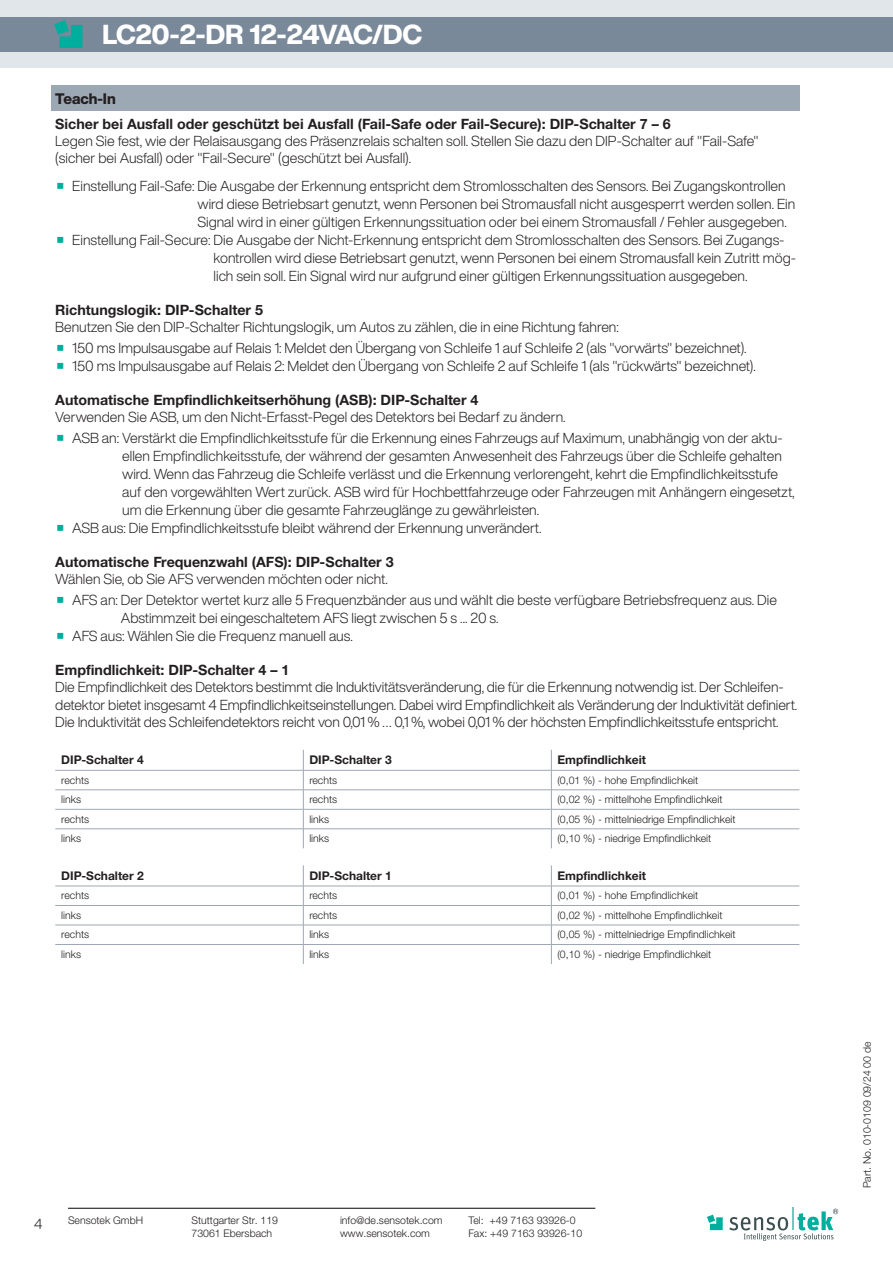
<style>
.page{position:relative;width:893px;height:1263px;background:#fff}
.page>*{position:absolute;margin:0;border:0;box-sizing:border-box;transform-origin:0 0}
.t1{font:800 27px "Helvetica Now Display";letter-spacing:-.035em;color:#fff}
.Sekundäre_Subhead__1{font:800 15px "Helvetica Now Display";letter-spacing:-.005em;color:#231f20}
.Fließtext__9_5_pt__S{font:300 14.25px/18px "Helvetica Now Display";color:#231f20}
.Fließtext__9_5_pt__S-2{font:700 14.25px "Helvetica Neue LTW1 G";color:#231f20}
.Tabelle__Headline__8{font:700 12px "Helvetica Neue LTW1 G";color:#231f20}
.Tabelle__Fließtext{font:300 10.5px/13.6px "Helvetica Neue LTW1 G";color:#231f20}
</style>
<div class="page">
<div style="left:0;top:0;width:893px;height:68px;background:#e1e6ea"></div>
<div style="left:0;top:17px;width:893px;height:34px;background:#798999"></div>
<hr style="left:68px;top:1208px;width:527px;height:1px;background:#231f20">
<svg style="left:54px;top:20px;width:28px;height:28px"></svg>
<svg style="left:707px;top:1215px;width:16px;height:15px"></svg>
<svg style="left:729px;top:1208px;width:109px;height:33px"></svg>
<hr style="left:55px;top:770px;width:248px;height:1px;background:#9da8b5">
<hr style="left:303px;top:770px;width:248px;height:1px;background:#9da8b5">
<hr style="left:551px;top:770px;width:248px;height:1px;background:#9da8b5">
<hr style="left:55px;top:789px;width:248px;height:1px;background:#9da8b5">
<hr style="left:303px;top:789px;width:248px;height:1px;background:#9da8b5">
<hr style="left:551px;top:789px;width:248px;height:1px;background:#9da8b5">
<hr style="left:55px;top:809px;width:248px;height:1px;background:#9da8b5">
<hr style="left:303px;top:809px;width:248px;height:1px;background:#9da8b5">
<hr style="left:551px;top:809px;width:248px;height:1px;background:#9da8b5">
<hr style="left:55px;top:828px;width:248px;height:1px;background:#9da8b5">
<hr style="left:303px;top:828px;width:248px;height:1px;background:#9da8b5">
<svg style="left:303px;top:750px;width:1px;height:98px"></svg>
<hr style="left:551px;top:828px;width:248px;height:1px;background:#9da8b5">
<svg style="left:551px;top:750px;width:1px;height:98px"></svg>
<hr style="left:55px;top:886px;width:248px;height:1px;background:#9da8b5">
<hr style="left:303px;top:886px;width:248px;height:1px;background:#9da8b5">
<hr style="left:551px;top:886px;width:248px;height:1px;background:#9da8b5">
<hr style="left:55px;top:905px;width:248px;height:1px;background:#9da8b5">
<hr style="left:303px;top:905px;width:248px;height:1px;background:#9da8b5">
<hr style="left:551px;top:905px;width:248px;height:1px;background:#9da8b5">
<hr style="left:55px;top:925px;width:248px;height:1px;background:#9da8b5">
<hr style="left:303px;top:925px;width:248px;height:1px;background:#9da8b5">
<hr style="left:551px;top:925px;width:248px;height:1px;background:#9da8b5">
<hr style="left:55px;top:944px;width:248px;height:1px;background:#9da8b5">
<hr style="left:303px;top:944px;width:248px;height:1px;background:#9da8b5">
<svg style="left:303px;top:865px;width:1px;height:99px"></svg>
<hr style="left:551px;top:944px;width:248px;height:1px;background:#9da8b5">
<svg style="left:551px;top:865px;width:1px;height:99px"></svg>
<div style="left:51px;top:85px;width:748px;height:26px;background:#9da8b5"></div>
<h1 class="t1" style="left:102px;top:15px;width:322px">LC20-2-DR 12-24VAC/DC</h1>
<p class="Sekundäre_Subhead__1" style="left:55px;top:89px;width:62px">Teach-In</p>
<p class="Fließtext__9_5_pt__S-2" style="left:55px;top:115px;width:617px">Sicher bei Ausfall oder geschützt bei Ausfall (Fail-Safe oder Fail-Secure): DIP-Schalter 7 – 6</p>
<p class="Fließtext__9_5_pt__S" style="left:55px;top:133px;width:705px;line-height:17.1px">Legen Sie fest, wie der Relaisausgang des Präsenzrelais schalten soll. Stellen Sie dazu den DIP-Schalter auf "Fail-Safe" (sicher bei Ausfall) oder "Fail-Secure" (geschützt bei Ausfall).</p>
<p class="Fließtext__9_5_pt__S" style="left:197px;top:177px;width:599px;text-indent:-125px">Einstellung Fail-Safe: Die Ausgabe der Erkennung entspricht dem Stromlosschalten des Sensors. Bei Zugangskontrollen wird diese Betriebsart genutzt, wenn Personen bei Stromausfall nicht ausgesperrt werden sollen. Ein<br>Signal wird in einer gültigen Erkennungssituation oder bei einem Stromausfall / Fehler ausgegeben.</p>
<p class="Fließtext__9_5_pt__S" style="left:214px;top:231px;width:584px;text-indent:-141px">Einstellung Fail-Secure: Die Ausgabe der Nicht-Erkennung entspricht dem Stromlosschalten des Sensors. Bei Zugangs&shy;kontrollen wird diese Betriebsart genutzt, wenn Personen bei einem Stromausfall kein Zutritt mög&shy;lich sein soll. Ein Signal wird nur aufgrund einer gültigen Erkennungssituation ausgegeben.</p>
<p class="Fließtext__9_5_pt__S-2" style="left:55px;top:301px;width:209px">Richtungslogik: DIP-Schalter 5</p>
<p class="Fließtext__9_5_pt__S" style="left:55px;top:318px;width:565px">Benutzen Sie den DIP-Schalter Richtungslogik, um Autos zu zählen, die in eine Richtung fahren:</p>
<p class="Fließtext__9_5_pt__S" style="left:72px;top:339px;width:676px">150 ms Impulsausgabe auf Relais 1: Meldet den Übergang von Schleife 1 auf Schleife 2 (als "vorwärts" bezeichnet).</p>
<p class="Fließtext__9_5_pt__S" style="left:72px;top:357px;width:685px">150 ms Impulsausgabe auf Relais 2: Meldet den Übergang von Schleife 2 auf Schleife 1 (als "rückwärts" bezeichnet).</p>
<p class="Fließtext__9_5_pt__S-2" style="left:55px;top:391px;width:425px">Automatische Empfindlichkeitserhöhung (ASB): DIP-Schalter 4</p>
<p class="Fließtext__9_5_pt__S" style="left:55px;top:408px;width:512px">Verwenden Sie ASB, um den Nicht-Erfasst-Pegel des Detektors bei Bedarf zu ändern.</p>
<p class="Fließtext__9_5_pt__S" style="left:122px;top:429px;width:674px;text-indent:-50px">ASB an: Verstärkt die Empfindlichkeitsstufe für die Erkennung eines Fahrzeugs auf Maximum, unabhängig von der aktu&shy;ellen Empfindlichkeitsstufe, der während der gesamten Anwesenheit des Fahrzeugs über die Schleife gehalten wird. Wenn das Fahrzeug die Schleife verlässt und die Erkennung verlorengeht, kehrt die Empfindlichkeitsstufe auf den vorgewählten Wert zurück. ASB wird für Hochbettfahrzeuge oder Fahrzeugen mit Anhängern eingesetzt, um die Erkennung über die gesamte Fahrzeuglänge zu gewährleisten.</p>
<p class="Fließtext__9_5_pt__S" style="left:72px;top:519px;width:471px">ASB aus: Die Empfindlichkeitsstufe bleibt während der Erkennung unverändert.</p>
<p class="Fließtext__9_5_pt__S-2" style="left:55px;top:553px;width:340px">Automatische Frequenzwahl (AFS): DIP-Schalter 3</p>
<p class="Fließtext__9_5_pt__S" style="left:55px;top:570px;width:334px">Wählen Sie, ob Sie AFS verwenden möchten oder nicht.</p>
<p class="Fließtext__9_5_pt__S" style="left:121px;top:591px;width:658px;text-indent:-49px">AFS an: Der Detektor wertet kurz alle 5 Frequenzbänder aus und wählt die beste verfügbare Betriebsfrequenz aus. Die<br>Abstimmzeit bei eingeschaltetem AFS liegt zwischen 5 s ... 20 s.</p>
<p class="Fließtext__9_5_pt__S" style="left:72px;top:627px;width:282px">AFS aus: Wählen Sie die Frequenz manuell aus.</p>
<p class="Fließtext__9_5_pt__S-2" style="left:55px;top:661px;width:236px">Empfindlichkeit: DIP-Schalter 4 – 1</p>
<p class="Fließtext__9_5_pt__S" style="left:55px;top:679px;width:743px;line-height:17.1px">Die Empfindlichkeit des Detektors bestimmt die Induktivitätsveränderung, die für die Erkennung notwendig ist. Der Schleifen&shy;detektor bietet insgesamt 4 Empfindlichkeitseinstellungen. Dabei wird Empfindlichkeit als Veränderung der Induktivität definiert.<br>Die Induktivität des Schleifendetektors reicht von 0,01 % … 0,1 %, wobei 0,01 % der höchsten Empfindlichkeitsstufe entspricht.</p>
<p class="Tabelle__Headline__8" style="left:61px;top:753px;width:84px">DIP-Schalter 4</p>
<p class="Tabelle__Headline__8" style="left:309px;top:753px;width:84px">DIP-Schalter 3</p>
<p class="Tabelle__Headline__8" style="left:557px;top:753px;width:90px">Empfindlichkeit</p>
<p class="Tabelle__Fließtext" style="left:61px;top:773px;width:29px">rechts</p>
<p class="Tabelle__Fließtext" style="left:309px;top:773px;width:29px">rechts</p>
<p class="Tabelle__Fließtext" style="left:557px;top:773px;width:142px">(0,01 %) - hohe Empfindlichkeit</p>
<p class="Tabelle__Fließtext" style="left:61px;top:793px;width:21px">links</p>
<p class="Tabelle__Fließtext" style="left:309px;top:793px;width:29px">rechts</p>
<p class="Tabelle__Fließtext" style="left:557px;top:793px;width:167px">(0,02 %) - mittelhohe Empfindlichkeit</p>
<p class="Tabelle__Fließtext" style="left:61px;top:812px;width:29px">rechts</p>
<p class="Tabelle__Fließtext" style="left:309px;top:812px;width:21px">links</p>
<p class="Tabelle__Fließtext" style="left:557px;top:812px;width:180px">(0,05 %) - mittelniedrige Empfindlichkeit</p>
<p class="Tabelle__Fließtext" style="left:61px;top:832px;width:21px">links</p>
<p class="Tabelle__Fließtext" style="left:309px;top:832px;width:21px">links</p>
<p class="Tabelle__Fließtext" style="left:557px;top:832px;width:155px">(0,10 %) - niedrige Empfindlichkeit</p>
<p class="Tabelle__Headline__8" style="left:61px;top:868px;width:84px">DIP-Schalter 2</p>
<p class="Tabelle__Headline__8" style="left:309px;top:868px;width:84px">DIP-Schalter 1</p>
<p class="Tabelle__Headline__8" style="left:557px;top:868px;width:90px">Empfindlichkeit</p>
<p class="Tabelle__Fließtext" style="left:61px;top:889px;width:29px">rechts</p>
<p class="Tabelle__Fließtext" style="left:309px;top:889px;width:29px">rechts</p>
<p class="Tabelle__Fließtext" style="left:557px;top:889px;width:142px">(0,01 %) - hohe Empfindlichkeit</p>
<p class="Tabelle__Fließtext" style="left:61px;top:908px;width:21px">links</p>
<p class="Tabelle__Fließtext" style="left:309px;top:908px;width:29px">rechts</p>
<p class="Tabelle__Fließtext" style="left:557px;top:908px;width:167px">(0,02 %) - mittelhohe Empfindlichkeit</p>
<p class="Tabelle__Fließtext" style="left:61px;top:928px;width:29px">rechts</p>
<p class="Tabelle__Fließtext" style="left:309px;top:928px;width:21px">links</p>
<p class="Tabelle__Fließtext" style="left:557px;top:928px;width:180px">(0,05 %) - mittelniedrige Empfindlichkeit</p>
<p class="Tabelle__Fließtext" style="left:61px;top:947px;width:21px">links</p>
<p class="Tabelle__Fließtext" style="left:309px;top:947px;width:21px">links</p>
<p class="Tabelle__Fließtext" style="left:557px;top:947px;width:155px">(0,10 %) - niedrige Empfindlichkeit</p>
<p class="Fließtext__9_5_pt__S" style="left:34px;top:1214px;width:10px">4</p>
<p class="Tabelle__Fließtext" style="left:68px;top:1213px;width:77px">Sensotek GmbH</p>
<p class="Tabelle__Fließtext" style="left:191px;top:1213px;width:88px">Stuttgarter Str. 119<br>73061 Ebersbach</p>
<p class="Tabelle__Fließtext" style="left:340px;top:1213px;width:104px">info@de.sensotek.com www.sensotek.com</p>
<p class="Tabelle__Fließtext" style="left:469px;top:1213px;width:115px">Tel: +49 7163 93926-0<br>Fax: +49 7163 93926-10</p>
<p class="Tabelle__Fließtext" style="left:860px;top:1188px;width:148px;rotate:-90deg">Part. No. 010-0109 09/24 00 de</p>
</div>
